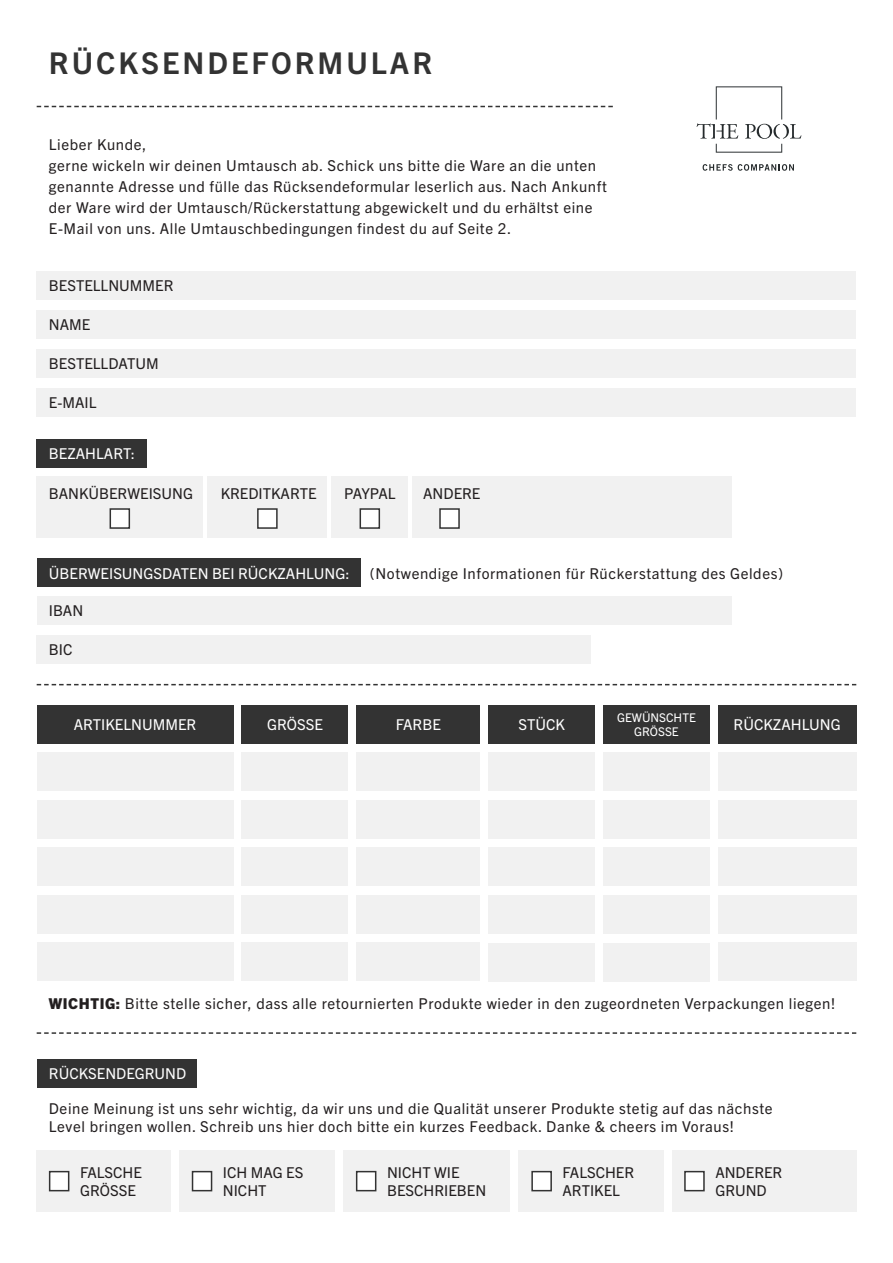
<style>
.page{position:relative;width:893px;height:1263px;background:#fff}
.page>*{position:absolute;margin:0;border:0;box-sizing:border-box;transform-origin:0 0}
.t1{font:700 30px "Trade Gothic Next LT Pro";letter-spacing:.1em;color:#333}
.t2{font:15px/21px "Trade Gothic Next LT Pro";letter-spacing:.04em;color:#231f20}
.t3{font:15px/18px "Trade Gothic Next LT Pro";color:#231f20}
.t4{font:15px "Trade Gothic Next LT Pro";color:#fff}
.t5{font:12px "Trade Gothic Next LT Pro";color:#fff}
.s1{font-weight:800}
</style>
<div class="page">
<div style="left:332px;top:476px;width:76px;height:61px;background:#f1f1f1"></div>
<div style="left:37px;top:476px;width:166px;height:61px;background:#f1f1f1"></div>
<div style="left:37px;top:1150px;width:134px;height:62px;background:#f1f1f1"></div>
<div style="left:180px;top:1150px;width:155px;height:62px;background:#f1f1f1"></div>
<div style="left:344px;top:1150px;width:166px;height:62px;background:#f1f1f1"></div>
<div style="left:518px;top:1150px;width:145px;height:62px;background:#f1f1f1"></div>
<div style="left:672px;top:1150px;width:184px;height:62px;background:#f1f1f1"></div>
<div style="left:208px;top:476px;width:119px;height:61px;background:#f1f1f1"></div>
<div style="left:412px;top:476px;width:319px;height:61px;background:#f1f1f1"></div>
<div style="left:37px;top:271px;width:819px;height:29px;background:#f1f1f1"></div>
<div style="left:37px;top:310px;width:819px;height:29px;background:#f1f1f1"></div>
<div style="left:37px;top:349px;width:819px;height:29px;background:#f1f1f1"></div>
<div style="left:37px;top:389px;width:819px;height:28px;background:#f1f1f1"></div>
<div style="left:37px;top:596px;width:694px;height:29px;background:#f1f1f1"></div>
<div style="left:37px;top:635px;width:554px;height:29px;background:#f1f1f1"></div>
<div style="left:37px;top:439px;width:110px;height:28px;background:#333"></div>
<div style="left:37px;top:559px;width:324px;height:28px;background:#333"></div>
<div style="left:37px;top:1059px;width:160px;height:29px;background:#333"></div>
<svg style="left:703px;top:164px;width:91px;height:7px"></svg>
<svg style="left:697px;top:86px;width:104px;height:67px"></svg>
<div style="left:37px;top:705px;width:196px;height:39px;background:#333"></div>
<div style="left:37px;top:752px;width:196px;height:39px;background:#f1f1f1"></div>
<div style="left:37px;top:800px;width:196px;height:39px;background:#f1f1f1"></div>
<div style="left:37px;top:847px;width:196px;height:39px;background:#f1f1f1"></div>
<div style="left:37px;top:895px;width:196px;height:39px;background:#f1f1f1"></div>
<div style="left:37px;top:942px;width:196px;height:39px;background:#f1f1f1"></div>
<div style="left:242px;top:705px;width:106px;height:39px;background:#333"></div>
<div style="left:242px;top:752px;width:106px;height:39px;background:#f1f1f1"></div>
<div style="left:242px;top:800px;width:106px;height:39px;background:#f1f1f1"></div>
<div style="left:242px;top:847px;width:106px;height:39px;background:#f1f1f1"></div>
<div style="left:242px;top:895px;width:106px;height:39px;background:#f1f1f1"></div>
<div style="left:242px;top:942px;width:106px;height:39px;background:#f1f1f1"></div>
<div style="left:357px;top:705px;width:123px;height:39px;background:#333"></div>
<div style="left:357px;top:752px;width:123px;height:39px;background:#f1f1f1"></div>
<div style="left:357px;top:800px;width:123px;height:39px;background:#f1f1f1"></div>
<div style="left:357px;top:847px;width:123px;height:39px;background:#f1f1f1"></div>
<div style="left:357px;top:895px;width:123px;height:39px;background:#f1f1f1"></div>
<div style="left:357px;top:942px;width:123px;height:39px;background:#f1f1f1"></div>
<div style="left:488px;top:705px;width:107px;height:39px;background:#333"></div>
<div style="left:488px;top:752px;width:107px;height:39px;background:#f1f1f1"></div>
<div style="left:488px;top:800px;width:107px;height:39px;background:#f1f1f1"></div>
<div style="left:488px;top:847px;width:107px;height:39px;background:#f1f1f1"></div>
<div style="left:488px;top:895px;width:107px;height:39px;background:#f1f1f1"></div>
<div style="left:488px;top:942px;width:107px;height:39px;background:#f1f1f1"></div>
<div style="left:603px;top:705px;width:107px;height:39px;background:#333"></div>
<div style="left:603px;top:752px;width:107px;height:39px;background:#f1f1f1"></div>
<div style="left:603px;top:800px;width:107px;height:39px;background:#f1f1f1"></div>
<div style="left:603px;top:847px;width:107px;height:39px;background:#f1f1f1"></div>
<div style="left:603px;top:895px;width:107px;height:39px;background:#f1f1f1"></div>
<div style="left:603px;top:942px;width:107px;height:39px;background:#f1f1f1"></div>
<div style="left:718px;top:705px;width:138px;height:39px;background:#333"></div>
<div style="left:718px;top:752px;width:138px;height:39px;background:#f1f1f1"></div>
<div style="left:718px;top:800px;width:138px;height:39px;background:#f1f1f1"></div>
<div style="left:718px;top:847px;width:138px;height:39px;background:#f1f1f1"></div>
<div style="left:718px;top:895px;width:138px;height:39px;background:#f1f1f1"></div>
<div style="left:718px;top:942px;width:138px;height:39px;background:#f1f1f1"></div>
<div style="left:360px;top:508px;width:20px;height:21px;background:#fff;border:2px solid #333"></div>
<div style="left:110px;top:508px;width:20px;height:21px;background:#fff;border:2px solid #333"></div>
<div style="left:49px;top:1171px;width:20px;height:20px;background:#fff;border:2px solid #333"></div>
<div style="left:192px;top:1171px;width:20px;height:20px;background:#fff;border:2px solid #333"></div>
<div style="left:356px;top:1171px;width:20px;height:20px;background:#fff;border:2px solid #333"></div>
<div style="left:531px;top:1171px;width:21px;height:20px;background:#fff;border:2px solid #333"></div>
<div style="left:684px;top:1171px;width:21px;height:20px;background:#fff;border:2px solid #333"></div>
<div style="left:257px;top:508px;width:21px;height:21px;background:#fff;border:2px solid #333"></div>
<div style="left:439px;top:508px;width:21px;height:21px;background:#fff;border:2px solid #333"></div>
<svg style="left:37px;top:684px;width:819px;height:1px"></svg>
<svg style="left:37px;top:106px;width:576px;height:1px"></svg>
<svg style="left:37px;top:1032px;width:819px;height:2px"></svg>
<p class="t1" style="left:49px;top:42px;width:385px">RÜCKSENDEFORMULAR</p>
<p class="t2" style="left:49px;top:133px;width:560px">Lieber Kunde,<br>gerne wickeln wir deinen Umtausch ab. Schick uns bitte die Ware an die unten genannte Adresse und fülle das Rücksendeformular leserlich aus. Nach Ankunft der Ware wird der Umtausch/Rückerstattung abgewickelt und du erhältst eine E-Mail von uns. Alle Umtauschbedingungen findest du auf Seite 2.</p>
<p class="t3" style="left:49px;top:276px;width:126px">BESTELLNUMMER</p>
<p class="t2" style="left:49px;top:313px;width:43px">NAME</p>
<p class="t3" style="left:49px;top:354px;width:111px">BESTELLDATUM</p>
<p class="t2" style="left:49px;top:391px;width:49px">E-MAIL</p>
<p class="t4" style="left:49px;top:443px;width:88px">BEZAHLART:</p>
<p class="t3" style="left:49px;top:483px;width:146px">BANKÜBERWEISUNG</p>
<p class="t3" style="left:221px;top:483px;width:98px">KREDITKARTE</p>
<p class="t2" style="left:344px;top:482px;width:53px">PAYPAL</p>
<p class="t2" style="left:423px;top:482px;width:59px">ANDERE</p>
<p class="t4" style="left:49px;top:563px;width:302px">ÜBERWEISUNGSDATEN BEI RÜCKZAHLUNG:</p>
<p class="t2" style="left:49px;top:599px;width:36px">IBAN</p>
<p class="t2" style="left:49px;top:638px;width:25px">BIC</p>
<p class="t2" style="left:370px;top:562px;width:415px">(Notwendige Informationen für Rückerstattung des Geldes)</p>
<p class="t5" style="left:617px;top:709px;width:80px">GEWÜNSCHTE</p>
<p class="t5" style="left:634px;top:723px;width:46px">GRÖSSE</p>
<p class="t4" style="left:74px;top:714px;width:124px">ARTIKELNUMMER</p>
<p class="t4" style="left:267px;top:714px;width:57px">GRÖSSE</p>
<p class="t4" style="left:396px;top:714px;width:47px">FARBE</p>
<p class="t4" style="left:518px;top:714px;width:48px">STÜCK</p>
<p class="t4" style="left:734px;top:714px;width:109px">RÜCKZAHLUNG</p>
<p class="t2" style="left:49px;top:992px;width:788px"><span class="s1">WICHTIG:</span> Bitte stelle sicher, dass alle retournierten Produkte wieder in den zugeordneten Verpackungen liegen!</p>
<p class="t4" style="left:49px;top:1063px;width:139px">RÜCKSENDEGRUND</p>
<p class="t2" style="left:49px;top:1097px;width:725px">Deine Meinung ist uns sehr wichtig, da wir uns und die Qualität unserer Produkte stetig auf das nächste</p>
<p class="t2" style="left:49px;top:1115px;width:687px">Level bringen wollen. Schreib uns hier doch bitte ein kurzes Feedback. Danke &amp; cheers im Voraus!</p>
<p class="t3" style="left:80px;top:1162px;width:63px">FALSCHE</p>
<p class="t2" style="left:80px;top:1179px;width:57px">GRÖSSE</p>
<p class="t3" style="left:223px;top:1162px;width:82px">ICH MAG ES<br>NICHT</p>
<p class="t3" style="left:387px;top:1162px;width:74px">NICHT WIE</p>
<p class="t3" style="left:387px;top:1180px;width:101px">BESCHRIEBEN</p>
<p class="t3" style="left:563px;top:1162px;width:73px">FALSCHER</p>
<p class="t3" style="left:563px;top:1180px;width:59px">ARTIKEL</p>
<p class="t3" style="left:715px;top:1162px;width:69px">ANDERER</p>
<p class="t2" style="left:715px;top:1179px;width:53px">GRUND</p>
</div>
